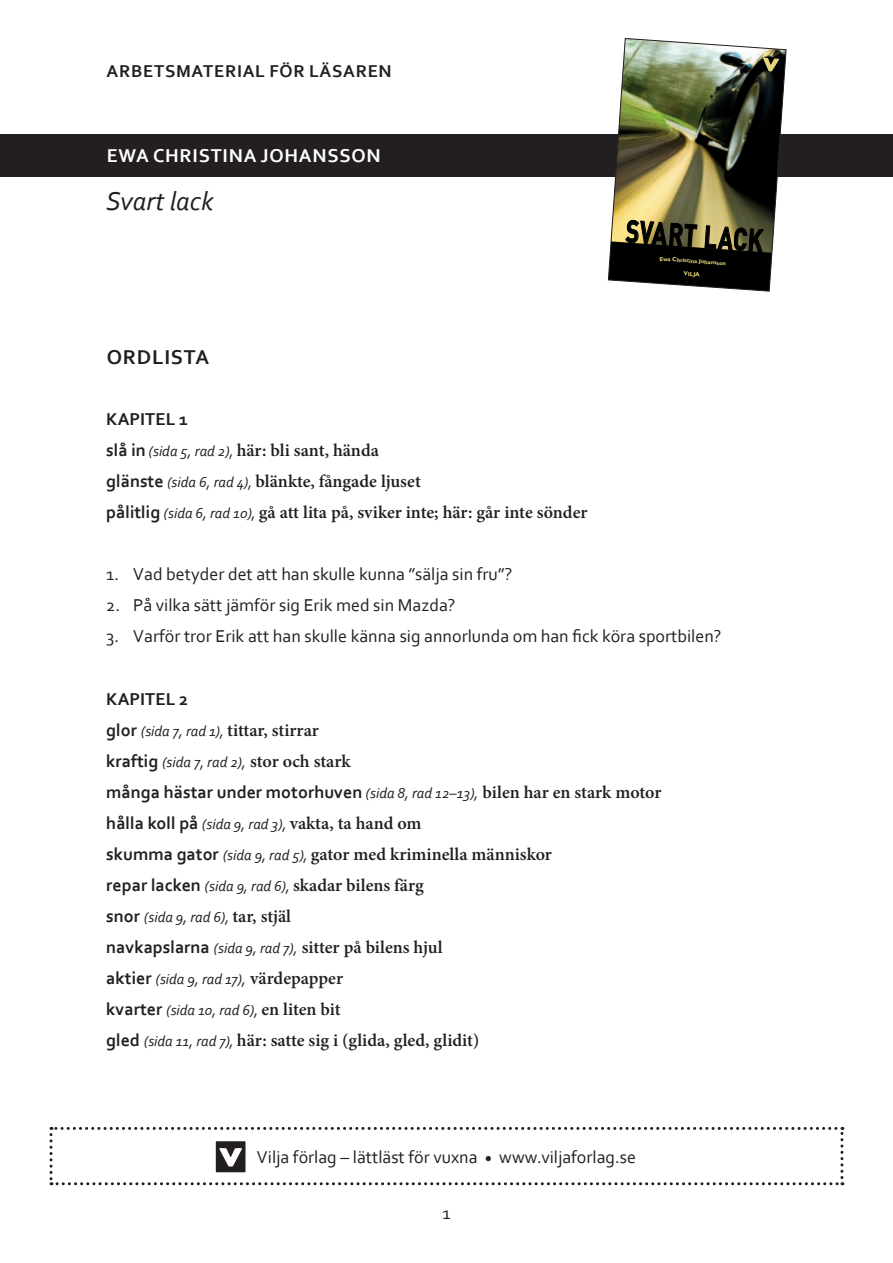
<style>
.page{position:relative;width:893px;height:1263px;background:#fff}
.page>*{position:absolute;margin:0;border:0;box-sizing:border-box;transform-origin:0 0}
.t1{font:700 31.05px "DIN Pro";color:#000;scale:.73 1}
.t2{font:italic 27px "Corbel";color:#231f20}
.t3{font:700 21px "Corbel";letter-spacing:.04em;color:#231f20}
.t4{font:700 19.5px "Corbel";letter-spacing:.04em;color:#fff}
.t5{font:600 18px/31px "Minion Pro";color:#231f20}
.t6{font:18px "Corbel";color:#231f20}
.t7{font:700 18px "Corbel";color:#231f20}
.t8{font:700 18px "Corbel";letter-spacing:.04em;color:#231f20}
.t9{font:italic 15px/31px "Corbel";color:#231f20}
.t10{font:700 5.85px "Gill Sans";color:#e7d679}
.t11{font:700 5.85px "M Gill Sans";color:#e7d679}
.s1{font-family:"Corbel";font-weight:700}
.s2{font-family:"Corbel";font-weight:400;font-style:italic;font-size:15px}
.s3{font-weight:700;font-style:normal;font-size:18px}
.s4{font-family:"Minion Pro";font-weight:600;font-style:normal;font-size:18px}
.s5{font-weight:400;font-style:italic;font-size:15px}
.s6{font-family:"Minion Pro";font-weight:600}
</style>
<div class="page">
<svg style="left:50px;top:1127px;width:793px;height:58px"></svg>
<div style="left:0;top:134px;width:893px;height:42px;background:#231f20"></div>
<img style="left:608px;top:38px;width:178px;height:254px">
<p class="t8" style="left:107px;top:60px;width:287px">ARBETSMATERIAL FÖR LÄSAREN</p>
<p class="t4" style="left:107px;top:144px;width:276px">EWA CHRISTINA JOHANSSON</p>
<h2 class="t2" style="left:106px;top:184px;width:109px">Svart lack</h2>
<p class="t3" style="left:107px;top:344px;width:104px">ORDLISTA</p>
<p class="t7" style="left:106px;top:408px;width:83px">KAPITEL 1</p>
<p class="t5" style="left:106px;top:435px;width:483px"><span class="s1">slå in</span> <span class="s2">(sida 5, rad 2),</span> här: bli sant, hända<br><span class="s1">glänste</span> <span class="s2">(sida 6, rad 4),</span> blänkte, fångade ljuset<br><span class="s1">pålitlig</span> <span class="s2">(sida 6, rad 10),</span> gå att lita på, sviker inte; här: går inte sönder</p>
<h1 class="t1" style="left:627px;top:210px;width:189px;rotate:4deg">SVART LACK</h1>
<p class="t10" style="left:660px;top:255px;width:68px;rotate:4deg">Ewa Christina Johansson</p>
<p class="t11" style="left:684px;top:270px;width:18px;rotate:4deg">VILJA</p>
<p class="t6" style="left:106px;top:563px;width:408px">1. Vad betyder det att han skulle kunna ”sälja sin fru”?</p>
<p class="t6" style="left:106px;top:594px;width:351px">2. På vilka sätt jämför sig Erik med sin Mazda?</p>
<p class="t6" style="left:106px;top:625px;width:617px">3. Varför tror Erik att han skulle känna sig annorlunda om han fick köra sportbilen?</p>
<p class="t7" style="left:106px;top:687px;width:83px">KAPITEL 2</p>
<p class="t5" style="left:106px;top:714px;width:214px"><span class="s1">glor</span> <span class="s2">(sida 7, rad 1),</span> tittar, stirrar</p>
<p class="t9" style="left:106px;top:746px;width:246px"><span class="s3">kraftig</span> (sida 7, rad 2), <span class="s4">stor och stark</span></p>
<p class="t7" style="left:106px;top:780px;width:557px">många hästar under motorhuven <span class="s5">(sida 8, rad 12–13),</span> <span class="s6">bilen har en stark motor</span></p>
<p class="t5" style="left:106px;top:807px;width:447px"><span class="s1">hålla koll på</span> <span class="s2">(sida 9, rad 3),</span> vakta, ta hand om<br><span class="s1">skumma gator</span> <span class="s2">(sida 9, rad 5),</span> gator med kriminella människor <span class="s1">repar lacken</span> <span class="s2">(sida 9, rad 6),</span> skadar bilens färg</p>
<p class="t9" style="left:106px;top:901px;width:186px"><span class="s3">snor</span> (sida 9, rad 6), <span class="s4">tar, stjäl</span></p>
<p class="t5" style="left:106px;top:931px;width:338px"><span class="s1">navkapslarna</span> <span class="s2">(sida 9, rad 7),</span> sitter på bilens hjul</p>
<p class="t9" style="left:106px;top:963px;width:238px"><span class="s3">aktier</span> (sida 9, rad 17), <span class="s4">värdepapper </span><span class="s3">kvarter</span> (sida 10, rad 6), <span class="s4">en liten bit</span></p>
<p class="t5" style="left:106px;top:1024px;width:375px"><span class="s1">gled</span> <span class="s2">(sida 11, rad 7),</span> här: satte sig i (glida, gled, glidit)</p>
<p class="t6" style="left:257px;top:1146px;width:381px">Vilja förlag – lättläst för vuxna <sub>•</sub> www.viljaforlag.se</p>
<p class="t6" style="left:442px;top:1202px;width:10px">1</p>
</div>
